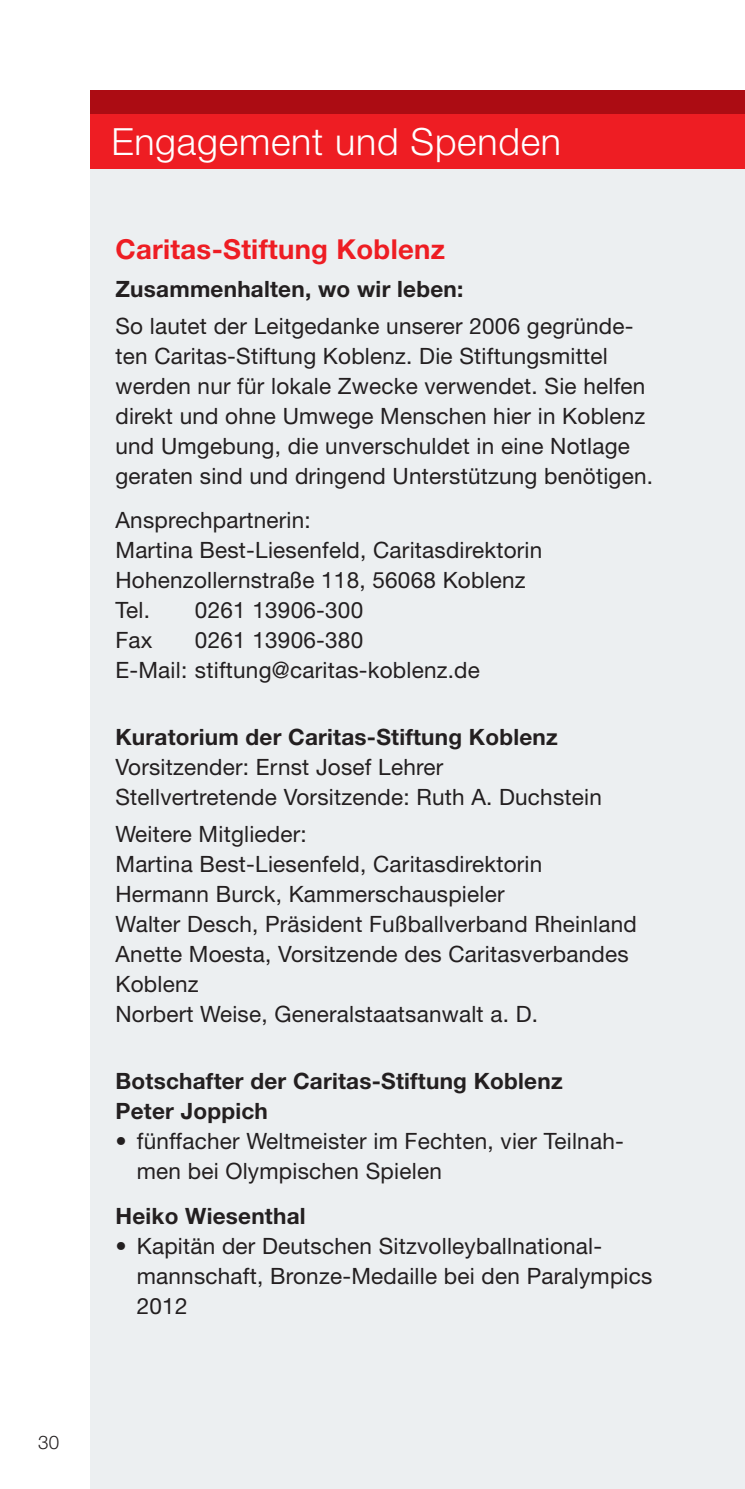
<style>
.page{position:relative;width:745px;height:1489px;background:#fff}
.page>*{position:absolute;margin:0;border:0;box-sizing:border-box;transform-origin:0 0}
.t1{font:300 37.5px "Helvetica Neue";letter-spacing:.02em;color:#fff}
.t2{font:700 27.5px "Helvetica Neue";letter-spacing:.01em;color:#ee1d23}
.t3{font:22.5px/30px "Helvetica Neue";letter-spacing:.01em;color:#231f20}
.t4{font:700 22.5px/30px "Helvetica Neue";letter-spacing:.01em;color:#231f20}
.t5{font:300 18.75px "Helvetica Neue";color:#231f20}
</style>
<div class="page">
<div style="left:90px;top:169px;width:654px;height:1319px;background:#eceff1"></div>
<div style="left:90px;top:113px;width:654px;height:56px;background:#ee1d23"></div>
<div style="left:90px;top:90px;width:654px;height:23px;background:#ac0c13"></div>
<p class="t5" style="left:38px;top:1430px;width:23px">30</p>
<h1 class="t1" style="left:111px;top:119px;width:451px">Engagement und Spenden</h1>
<p class="t2" style="left:115px;top:232px;width:331px">Caritas-Stiftung Koblenz</p>
<p class="t4" style="left:115px;top:273px;width:349px">Zusammenhalten, wo wir leben:</p>
<p class="t3" style="left:115px;top:310px;width:538px">So lautet der Leitgedanke unserer 2006 gegründe&shy;ten Caritas-Stiftung Koblenz. Die Stiftungsmittel werden nur für lokale Zwecke verwendet. Sie helfen direkt und ohne Umwege Menschen hier in Koblenz und Umgebung, die unverschuldet in eine Notlage geraten sind und dringend Unterstützung benötigen.</p>
<p class="t3" style="left:115px;top:504px;width:428px">Ansprechpartnerin:<br>Martina Best-Liesenfeld, Caritasdirektorin<br>Hohenzollernstraße 118, 56068 Koblenz<br>Tel.</p>
<p class="t3" style="left:195px;top:594px;width:170px">0261 13906-300</p>
<p class="t3" style="left:115px;top:624px;width:39px">Fax</p>
<p class="t3" style="left:115px;top:624px;width:366px;text-indent:79px">0261 13906-380<br>E-Mail: stiftung@caritas-koblenz.de</p>
<p class="t4" style="left:115px;top:721px;width:443px">Kuratorium der Caritas-Stiftung Koblenz</p>
<p class="t3" style="left:115px;top:751px;width:487px">Vorsitzender: Ernst Josef Lehrer<br>Stellvertretende Vorsitzende: Ruth A. Duchstein</p>
<p class="t3" style="left:115px;top:818px;width:522px">Weitere Mitglieder:<br>Martina Best-Liesenfeld, Caritasdirektorin Hermann Burck, Kammerschauspieler<br>Walter Desch, Präsident Fußballverband Rheinland Anette Moesta, Vorsitzende des Caritasverbandes Koblenz<br>Norbert Weise, Generalstaatsanwalt a. D.</p>
<p class="t4" style="left:115px;top:1065px;width:448px">Botschafter der Caritas-Stiftung Koblenz<br>Peter Joppich</p>
<p class="t3" style="left:137px;top:1125px;width:488px;text-indent:-21px">• fünffacher Weltmeister im Fechten, vier Teilnah&shy;men bei Olympischen Spielen</p>
<p class="t4" style="left:115px;top:1199px;width:191px">Heiko Wiesenthal</p>
<p class="t3" style="left:137px;top:1230px;width:517px;text-indent:-21px">• Kapitän der Deutschen Sitzvolleyballnational&shy;mannschaft, Bronze-Medaille bei den Paralympics<br>2012</p>
</div>
